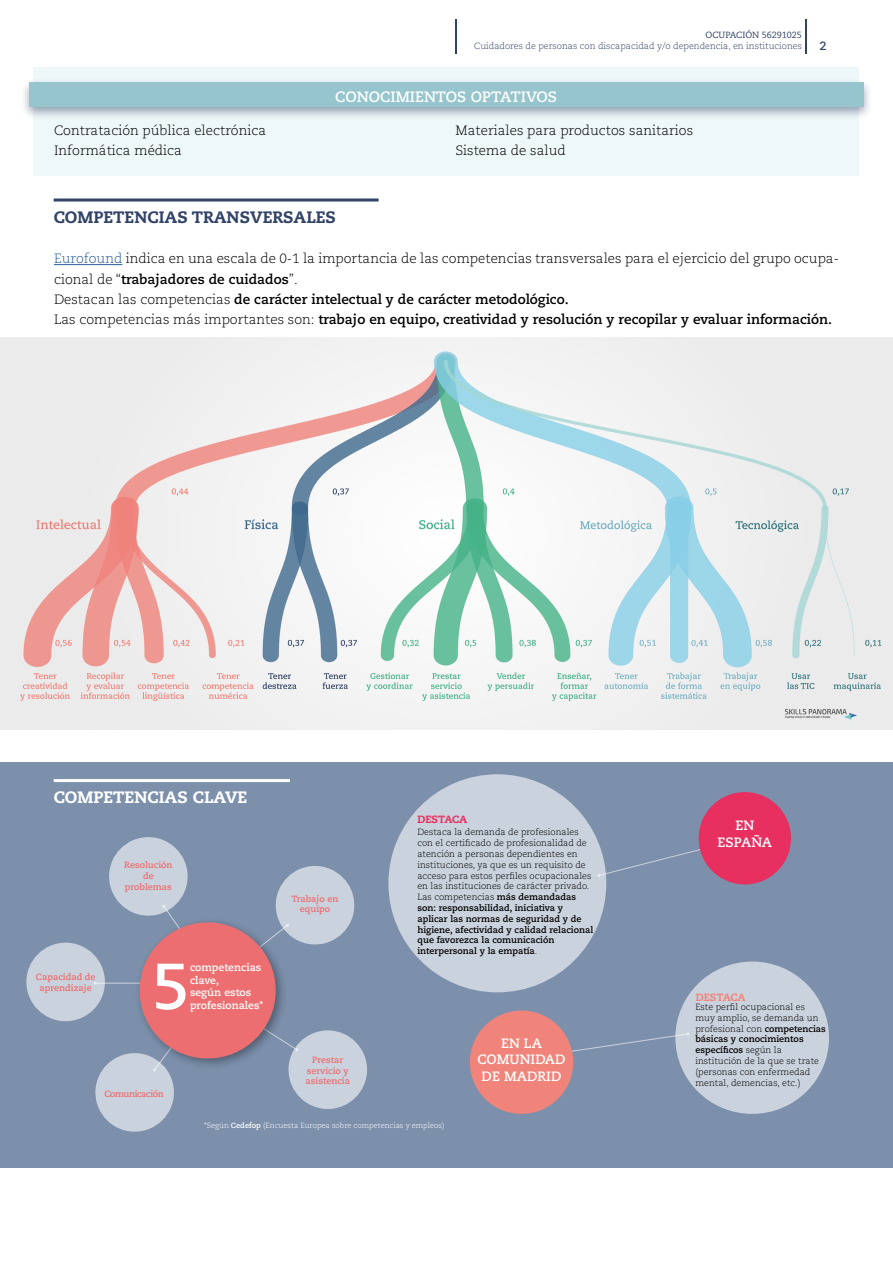
<style>
.page{position:relative;width:893px;height:1263px;background:#fff}
.page>*{position:absolute;margin:0;border:0;box-sizing:border-box;transform-origin:0 0}
.t1{font:700 64.5px "Caecilia LT Std";color:#fff}
.t2{font:800 16.5px "Caecilia LT Std";color:#314366}
.t3{font:800 16.5px "Caecilia LT Std";color:#fff}
.t4{font:700 15px "Caecilia LT Std";color:#fff}
.t5{font:300 13.5px/20.2px "Caecilia LT Std";color:#000}
.t6{font:700 13.5px/16.2px "Caecilia LT Std";color:#fff;text-align:center}
.t7{font:700 12px "Caecilia LT Std";color:#314366}
.t8{font:700 10.5px/12.6px "Caecilia LT Std";color:#fff}
.t9{font:800 10.5px "Caecilia LT Std";letter-spacing:-.01em;color:#e83060}
.t10{font:800 10.5px "Caecilia LT Std";letter-spacing:-.01em;color:#f0847a}
.t11{font:300 9px/10.8px "Caecilia LT Std";color:#000}
.t12{font:700 9px/10.8px "Caecilia LT Std";color:#ed6e70;text-align:center}
.t13{font:300 9px "Caecilia LT Std";color:#314366}
.t14{font:9px "Caecilia LT Std";color:#314366}
.t15{font:700 9px "Caecilia LT Std";letter-spacing:-.04em;color:#ed6e70}
.t16{font:300 7.5px "Caecilia LT Std";color:#fff}
.s1{color:#275b9b}
.s2{font-weight:700}
</style>
<div class="page">
<hr style="left:805px;top:20px;width:1px;height:34px;background:#314366">
<hr style="left:455px;top:20px;width:1px;height:34px;background:#314366">
<div style="left:34px;top:68px;width:825px;height:108px;background:#eff8f8"></div>
<hr style="left:54px;top:198px;width:325px;height:3px;background:#314366">
<hr style="left:54px;top:264px;width:68px;height:1px;background:#275b9b">
<img style="left:0;top:338px;width:893px;height:391px">
<div style="left:20px;top:78px;width:853px;height:43px;background:#314366;opacity:.5"></div>
<div style="left:29px;top:83px;width:835px;height:24px;background:#96c5cd"></div>
<div style="left:0;top:763px;width:893px;height:405px;background:#7c90ac"></div>
<hr style="left:54px;top:779px;width:236px;height:3px;background:#fff">
<div style="left:388px;top:774px;width:218px;height:218px;background:#cad2dd;border-radius:50%"></div>
<hr style="left:95px;top:983px;width:49px;height:1px;background:#fff">
<div style="left:276px;top:866px;width:78px;height:78px;background:#cad2dd;border-radius:50%"></div>
<div style="left:288px;top:1030px;width:79px;height:79px;background:#cad2dd;border-radius:50%"></div>
<div style="left:95px;top:1053px;width:79px;height:79px;background:#cad2dd;border-radius:50%"></div>
<div style="left:26px;top:943px;width:79px;height:78px;background:#cad2dd;border-radius:50%"></div>
<div style="left:109px;top:837px;width:79px;height:79px;background:#cad2dd;border-radius:50%"></div>
<svg style="left:288px;top:1043px;width:10px;height:8px"></svg>
<svg style="left:162px;top:905px;width:13px;height:12px"></svg>
<div style="left:134px;top:917px;width:154px;height:153px;background:#000;opacity:.35"></div>
<div style="left:140px;top:922px;width:136px;height:136px;background:#ed6e70;border-radius:50%"></div>
<div style="left:675px;top:961px;width:154px;height:153px;background:#cad2dd;border-radius:50%"></div>
<svg style="left:597px;top:836px;width:123px;height:41px"></svg>
<svg style="left:565px;top:1032px;width:124px;height:29px"></svg>
<div style="left:699px;top:792px;width:92px;height:92px;background:#e83060;border-radius:50%"></div>
<div style="left:470px;top:1010px;width:103px;height:104px;background:#f0847a;border-radius:50%"></div>
<p class="t14" style="left:706px;top:29px;width:98px">OCUPACIÓN 56291025</p>
<p class="t13" style="left:474px;top:41px;width:329px">Cuidadores de personas con discapacidad y/o dependencia, en instituciones</p>
<h3 class="t4" style="left:335px;top:88px;width:223px">CONOCIMIENTOS OPTATIVOS</h3>
<h3 class="t5" style="left:54px;top:121px;width:214px">Contratación pública electrónica<br>Informática médica</h3>
<h3 class="t5" style="left:455px;top:121px;width:239px">Materiales para productos sanitarios<br>Sistema de salud</h3>
<h3 class="t7" style="left:819px;top:39px;width:9px">2</h3>
<h2 class="t2" style="left:54px;top:207px;width:284px">COMPETENCIAS TRANSVERSALES</h2>
<p class="t5" style="left:54px;top:249px;width:786px"><span class="s1">Eurofound</span> indica en una escala de 0-1 la importancia de las competencias transversales para el ejercicio del grupo ocupa&shy;cional de “<span class="s2">trabajadores de cuidados</span>”.<br>Destacan las competencias <span class="s2">de carácter intelectual y de carácter metodológico.<br></span>Las competencias más importantes son: <span class="s2">trabajo en equipo, creatividad y resolución y recopilar y evaluar información.</span></p>
<h2 class="t3" style="left:54px;top:787px;width:195px">COMPETENCIAS CLAVE</h2>
<p class="t12" style="left:36px;top:972px;width:61px">Capacidad de aprendizaje</p>
<p class="t12" style="left:124px;top:860px;width:50px">Resolución de problemas</p>
<h1 class="t1" style="left:152px;top:948px;width:40px">5</h1>
<p class="t8" style="left:190px;top:961px;width:75px">competencias clave,<br>según estos profesionales*</p>
<p class="t15" style="left:105px;top:1088px;width:61px">Comunicación</p>
<p class="t12" style="left:292px;top:893px;width:48px">Trabajo en equipo</p>
<p class="t12" style="left:305px;top:1054px;width:46px">Prestar servicio y asistencia</p>
<p class="t9" style="left:417px;top:813px;width:51px">DESTACA</p>
<p class="t11" style="left:417px;top:827px;width:177px">Destaca la demanda de profesionales con el certificado de profesionalidad de atención a personas dependientes en instituciones, ya que es un requisito de acceso para estos perfiles ocupacionales en las instituciones de carácter privado.<br>Las competencias <span class="s2">más demandadas son: responsabilidad, iniciativa y aplicar las normas de seguridad y de higiene, afectividad y calidad relacional que favorezca la comunicación interpersonal y la empatía</span>.</p>
<h3 class="t6" style="left:477px;top:1035px;width:90px">EN LA<br>COMUNIDAD<br>DE MADRID</h3>
<p class="t16" style="left:204px;top:1121px;width:242px">*Según <span class="s2">Cedefop</span> (Encuesta Europea sobre competencias y empleos)</p>
<h3 class="t6" style="left:718px;top:818px;width:56px">EN<br>ESPAÑA</h3>
<p class="t10" style="left:696px;top:990px;width:51px">DESTACA</p>
<p class="t11" style="left:695px;top:1002px;width:132px">Este perfil ocupacional es muy amplio, se demanda un profesional con <span class="s2">competencias básicas y conocimientos específicos</span> según la institución de la que se trate (personas con enfermedad mental, demencias, etc.)</p>
</div>
